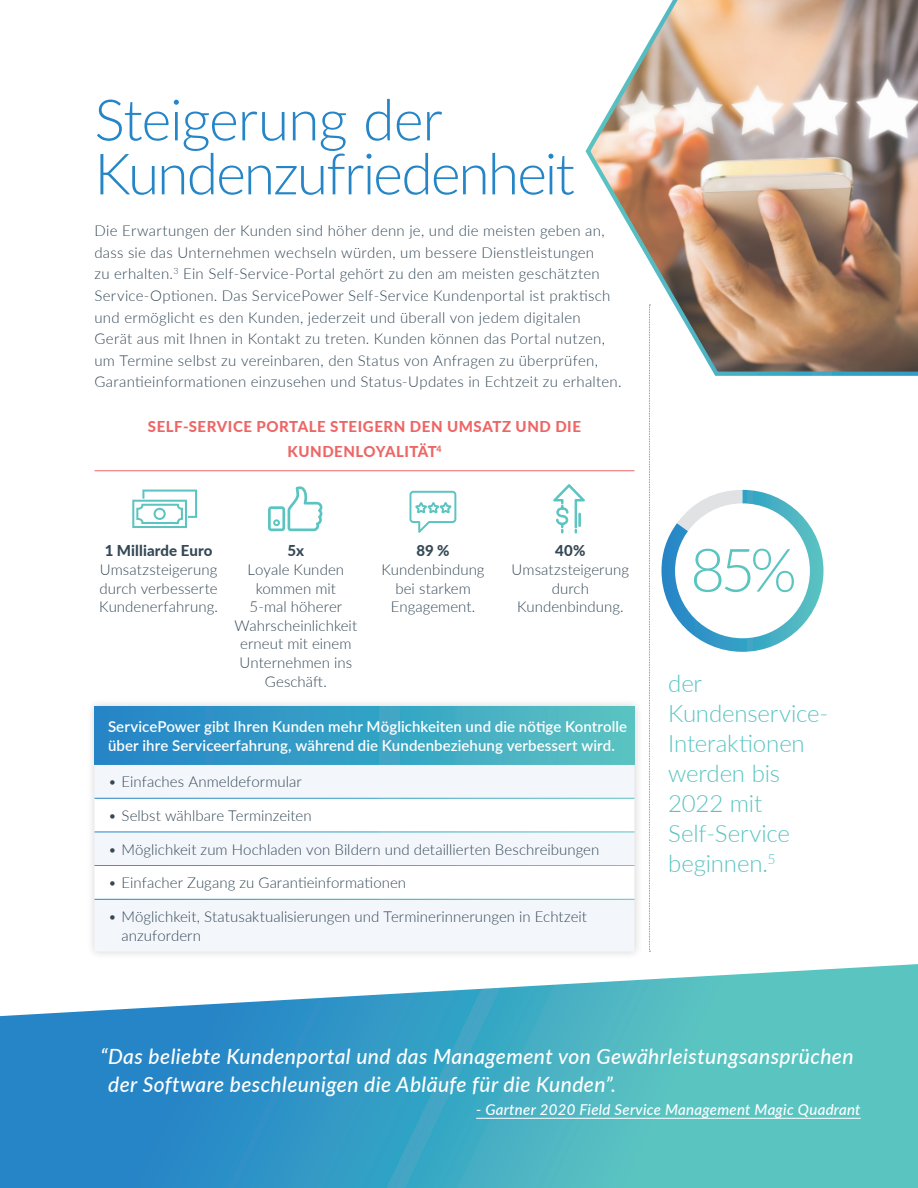
<style>
.page{position:relative;width:918px;height:1188px;background:#fff}
.page>*{position:absolute;margin:0;border:0;box-sizing:border-box;transform-origin:0 0}
.t1{font:300 60px "Lato";color:#5ac4c1}
.t2{font:300 57px/54px "Lato";letter-spacing:-.03em;color:#2585c6}
.t3{font:300 24px/30px "Lato";letter-spacing:-.01em;color:#5ac4c1}
.t4{font:italic 500 21px/28.5px "Lato";letter-spacing:.02em;color:#fff}
.t5{font:300 15px/18.6px "Lato";letter-spacing:.01em;color:#344855;text-align:center}
.t6{font:600 15px/18.6px "Lato";letter-spacing:.005em;color:#fff}
.t7{font:800 15px/24.6px "Lato";letter-spacing:.035em;color:#ed6666;text-align:center}
.t8{font:italic 500 15px "Lato";letter-spacing:.02em;color:#fff}
.t9{font:800 15px "Lato";letter-spacing:.005em;color:#344855}
</style>
<div class="page">
<svg style="left:0;top:964px;width:918px;height:224px;background:#57b1cb"></svg>
<hr style="left:94px;top:470px;width:540px;height:1px;background:#ed6666">
<svg style="left:649px;top:379px;width:1px;height:573px"></svg>
<svg style="left:662px;top:490px;width:162px;height:162px"></svg>
<div style="left:675px;top:503px;width:135px;height:135px;background:#fff;border-radius:50%"></div>
<svg style="left:132px;top:490px;width:65px;height:38px"></svg>
<svg style="left:268px;top:486px;width:54px;height:45px"></svg>
<svg style="left:410px;top:491px;width:46px;height:42px"></svg>
<svg style="left:553px;top:484px;width:32px;height:49px"></svg>
<img style="left:585px;top:0;width:333px;height:379px">
<hr style="left:476px;top:1118px;width:385px;height:1px;background:#fff">
<div style="left:86px;top:698px;width:557px;height:262px;background:#f3f6fb"></div>
<div style="left:94px;top:707px;width:540px;height:58px;background:linear-gradient(to right,#2083c7,#56c2c2)"></div>
<svg style="left:94px;top:797px;width:540px;height:1px"></svg>
<svg style="left:94px;top:831px;width:540px;height:68px"></svg>
<hr style="left:94px;top:764px;width:540px;height:1px;background:#fff">
<hr style="left:94px;top:798px;width:540px;height:1px;background:#fff">
<hr style="left:94px;top:832px;width:540px;height:1px;background:#fff">
<hr style="left:94px;top:865px;width:540px;height:1px;background:#fff">
<hr style="left:94px;top:899px;width:540px;height:1px;background:#fff">
<h2 class="t2" style="left:94px;top:91px;width:482px">Steigerung der<br>Kundenzufriedenheit</h2>
<p class="t5" style="left:94px;top:220px;width:529px;line-height:21.6px;text-align:left">Die Erwartungen der Kunden sind höher denn je, und die meisten geben an, dass sie das Unternehmen wechseln würden, um bessere Dienstleistungen<br>zu erhalten.<sup>3</sup> Ein Self-Service-Portal gehört zu den am meisten geschätzten Service-Optionen. Das ServicePower Self-Service Kundenportal ist praktisch und ermöglicht es den Kunden, jederzeit und überall von jedem digitalen Gerät aus mit Ihnen in Kontakt zu treten. Kunden können das Portal nutzen, um Termine selbst zu vereinbaren, den Status von Anfragen zu überprüfen, Garantieinformationen einzusehen und Status-Updates in Echtzeit zu erhalten.</p>
<p class="t7" style="left:148px;top:414px;width:435px">SELF-SERVICE PORTALE STEIGERN DEN UMSATZ UND DIE<br>KUNDENLOYALITÄT<sup>4</sup></p>
<p class="t9" style="left:105px;top:540px;width:109px">1 Milliarde Euro</p>
<p class="t5" style="left:99px;top:560px;width:120px;text-align:justify">Umsatzsteigerung durch verbesserte Kundenerfahrung.</p>
<p class="t9" style="left:288px;top:540px;width:18px">5x</p>
<p class="t5" style="left:235px;top:560px;width:124px">Loyale Kunden kommen mit<br>5-mal höherer<br>Wahrscheinlichkeit erneut mit einem<br>Unternehmen ins<br>Geschäft.</p>
<p class="t9" style="left:416px;top:540px;width:35px">89 %</p>
<p class="t5" style="left:382px;top:560px;width:105px">Kundenbindung bei starkem<br>Engagement.</p>
<p class="t9" style="left:555px;top:540px;width:32px">40%</p>
<p class="t5" style="left:512px;top:560px;width:119px">Umsatzsteigerung durch<br>Kundenbindung.</p>
<p class="t6" style="left:108px;top:717px;width:521px">ServicePower gibt Ihren Kunden mehr Möglichkeiten und die nötige Kontrolle über ihre Serviceerfahrung, während die Kundenbeziehung verbessert wird.</p>
<p class="t5" style="left:108px;top:772px;width:195px">• Einfaches Anmeldeformular</p>
<p class="t5" style="left:108px;top:806px;width:205px">• Selbst wählbare Terminzeiten</p>
<p class="t5" style="left:108px;top:840px;width:493px">• Möglichkeit zum Hochladen von Bildern und detaillierten Beschreibungen</p>
<p class="t5" style="left:108px;top:873px;width:300px">• Einfacher Zugang zu Garantieinformationen</p>
<p class="t5" style="left:122px;top:907px;width:467px;text-align:left;text-indent:-14px">• Möglichkeit, Statusaktualisierungen und Terminerinnerungen in Echtzeit anzufordern</p>
<h1 class="t1" style="left:690px;top:528px;width:108px">85%</h1>
<h3 class="t3" style="left:668px;top:668px;width:162px">der<br>Kundenservice-<br>Interaktionen werden bis<br>2022 mit<br>Self-Service beginnen.<sup>5</sup></h3>
<h3 class="t4" style="left:108px;top:1041px;width:747px;text-indent:-8px">“Das beliebte Kundenportal und das Management von Gewährleistungsansprüchen der Software beschleunigen die Abläufe für die Kunden”.</h3>
<p class="t8" style="left:476px;top:1099px;width:386px">- Gartner 2020 Field Service Management Magic Quadrant</p>
</div>
